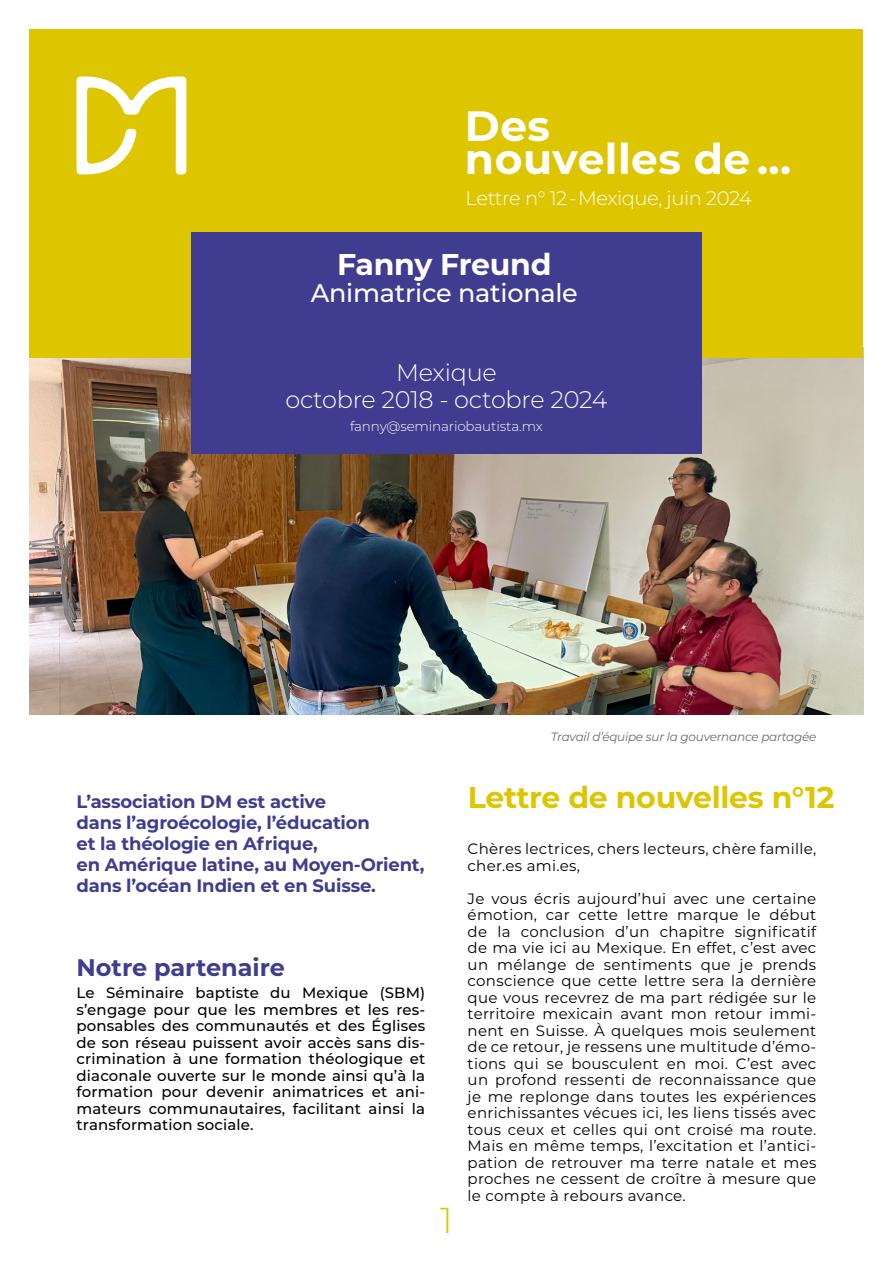
<style>
.page{position:relative;width:893px;height:1263px;background:#fff}
.page>*{position:absolute;margin:0;border:0;box-sizing:border-box;transform-origin:0 0}
.t1{font:700 42.3px/33.5px "Montserrat";letter-spacing:.01em;color:#fff}
.t2{font:300 36px "Montserrat";color:#ddc600}
.t3{font:700 30px "Montserrat";letter-spacing:-.01em;color:#ddc600}
.t4{font:700 30px "Montserrat";letter-spacing:-.01em;color:#fff}
.t5{font:500 25.5px "Montserrat";letter-spacing:-.01em;color:#fff}
.t6{font:300 24px/27px "Montserrat";letter-spacing:-.01em;color:#fff;text-align:center}
.t7{font:700 24px "Montserrat";color:#403c90}
.t8{font:300 19.5px "Montserrat";letter-spacing:-.02em;color:#fff}
.t9{font:700 18px/21px "Montserrat";letter-spacing:-.01em;color:#403c90}
.t10{font:15px/16.5px "Montserrat";letter-spacing:.02em;color:#000}
.t11{font:500 15px/16.5px "Montserrat";letter-spacing:.01em;color:#000;text-align:justify}
.t12{font:300 13.5px "Montserrat";letter-spacing:-.01em;color:#fff}
.t13{font:italic 12px "Montserrat";letter-spacing:-.02em;color:#6b6b6a}
</style>
<div class="page">
<img style="left:30px;top:358px;width:833px;height:356px">
<div style="left:30px;top:30px;width:833px;height:328px;background:#ddc600"></div>
<div style="left:191px;top:233px;width:511px;height:221px;background:#403c90"></div>
<svg style="left:77px;top:76px;width:109px;height:98px"></svg>
<h1 class="t1" style="left:465px;top:107px;width:328px">Des<br>nouvelles de ...</h1>
<h3 class="t8" style="left:466px;top:185px;width:288px">Lettre n° 12 - Mexique, juin 2024</h3>
<h3 class="t4" style="left:337px;top:243px;width:216px">Fanny Freund</h3>
<h3 class="t5" style="left:311px;top:275px;width:269px">Animatrice nationale</h3>
<h3 class="t6" style="left:285px;top:358px;width:324px">Mexique<br>octobre 2018 - octobre 2024</h3>
<p class="t12" style="left:350px;top:417px;width:194px">fanny@seminariobautista.mx</p>
<p class="t9" style="left:77px;top:790px;width:349px">L’association DM est active<br>dans l’agroécologie, l’éducation<br>et la théologie en Afrique,<br>en Amérique latine, au Moyen-Orient, dans l’océan Indien et en Suisse.</p>
<h3 class="t7" style="left:77px;top:950px;width:210px">Notre partenaire</h3>
<p class="t11" style="left:77px;top:984px;width:350px">Le Séminaire baptiste du Mexique (SBM) s’engage pour que les membres et les res&shy;ponsables des communautés et des Églises de son réseau puissent avoir accès sans dis&shy;crimination à une formation théologique et diaconale ouverte sur le monde ainsi qu’à la formation pour devenir animatrices et ani&shy;mateurs communautaires, facilitant ainsi la transformation sociale.</p>
<h2 class="t2" style="left:440px;top:1196px;width:14px">1</h2>
<p class="t13" style="left:551px;top:728px;width:267px">Travail d’équipe sur la gouvernance partagée</p>
<h3 class="t3" style="left:468px;top:776px;width:368px">Lettre de nouvelles n°12</h3>
<p class="t10" style="left:468px;top:840px;width:350px">Chères lectrices, chers lecteurs, chère famille, cher.es ami.es,</p>
<p class="t10" style="left:468px;top:890px;width:350px;text-align:justify">Je vous écris aujourd’hui avec une certaine émotion, car cette lettre marque le début de la conclusion d’un chapitre significatif de ma vie ici au Mexique. En effet, c’est avec un mélange de sentiments que je prends conscience que cette lettre sera la dernière que vous recevrez de ma part rédigée sur le territoire mexicain avant mon retour immi&shy;nent en Suisse. À quelques mois seulement de ce retour, je ressens une multitude d’émo&shy;tions qui se bousculent en moi. C’est avec un profond ressenti de reconnaissance que je me replonge dans toutes les expériences enrichissantes vécues ici, les liens tissés avec tous ceux et celles qui ont croisé ma route.<br>Mais en même temps, l’excitation et l’antici&shy;pation de retrouver ma terre natale et mes proches ne cessent de croître à mesure que le compte à rebours avance.</p>
</div>
